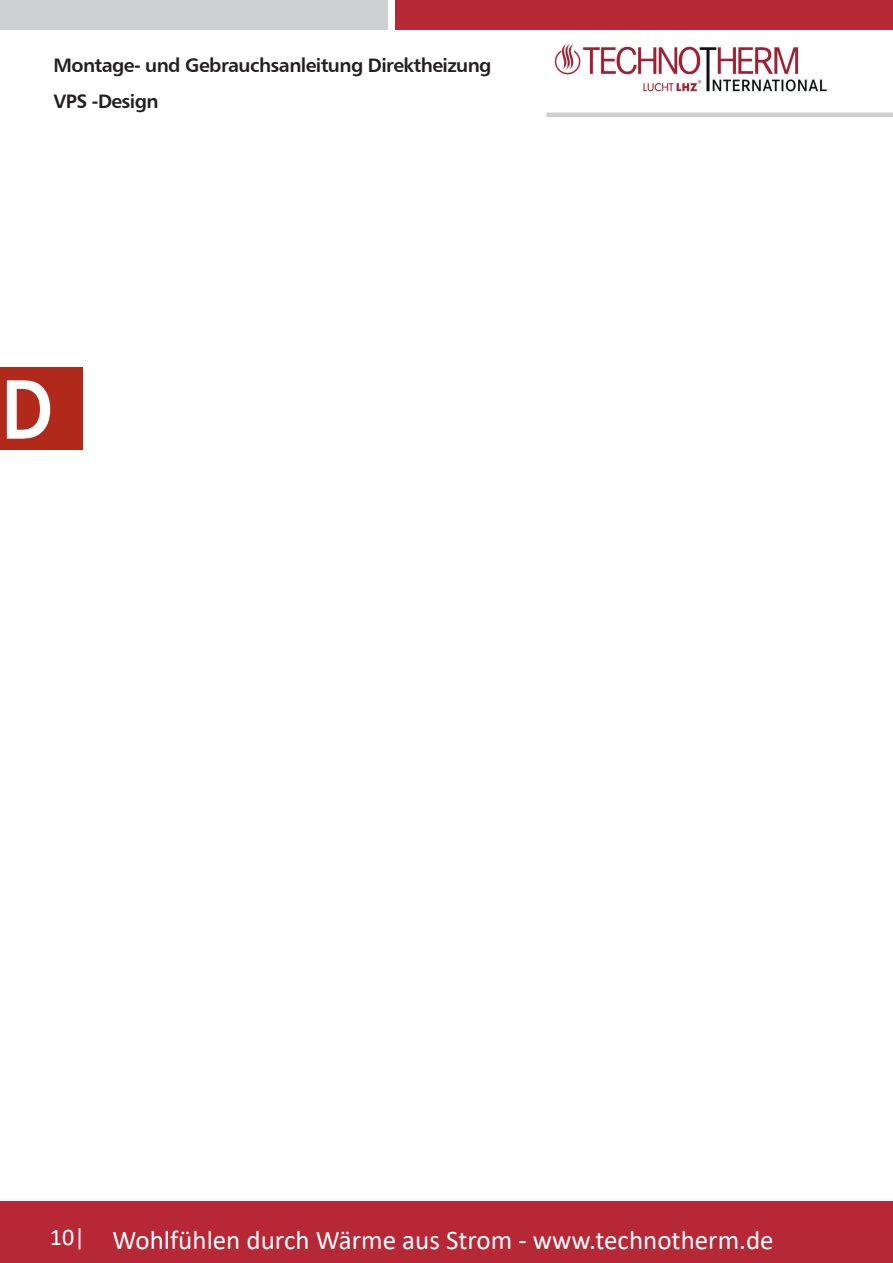
<style>
.page{position:relative;width:893px;height:1263px;background:#fff}
.page>*{position:absolute;margin:0;border:0;box-sizing:border-box;transform-origin:0 0}
.t1{font:84.3px "Humanist 777 BT Bold B";color:#fff;scale:.85 1}
.t2{font:27px "Calibri";color:#fff}
.t3{font:24px "Calibri";color:#fff}
.t4{font:19.5px/36px "Humanist 777 BT Bold B";letter-spacing:-.03em;color:#231f20}
</style>
<div class="page">
<img style="left:554px;top:44px;width:273px;height:48px">
<div style="left:0;top:1201px;width:873px;height:62px;background:#b72837"></div>
<div style="left:396px;top:0;width:497px;height:30px;background:#b72837"></div>
<div style="left:0;top:0;width:387px;height:30px;background:#cfd0d2"></div>
<hr style="left:546px;top:113px;width:347px;height:4px;background:#cfd0d2">
<svg style="left:873px;top:1201px;width:20px;height:62px"></svg>
<div style="left:0;top:367px;width:83px;height:83px;background:#b1291a"></div>
<p class="t4" style="left:54px;top:47px;width:439px">Montage- und Gebrauchsanleitung Direktheizung<br>VPS -Design</p>
<h1 class="t1" style="left:1px;top:356px;width:62px">D</h1>
<p class="t3" style="left:50px;top:1220px;width:37px">10|</p>
<h2 class="t2" style="left:113px;top:1221px;width:663px">Wohlfühlen durch Wärme aus Strom - www.technotherm.de</h2>
</div>
